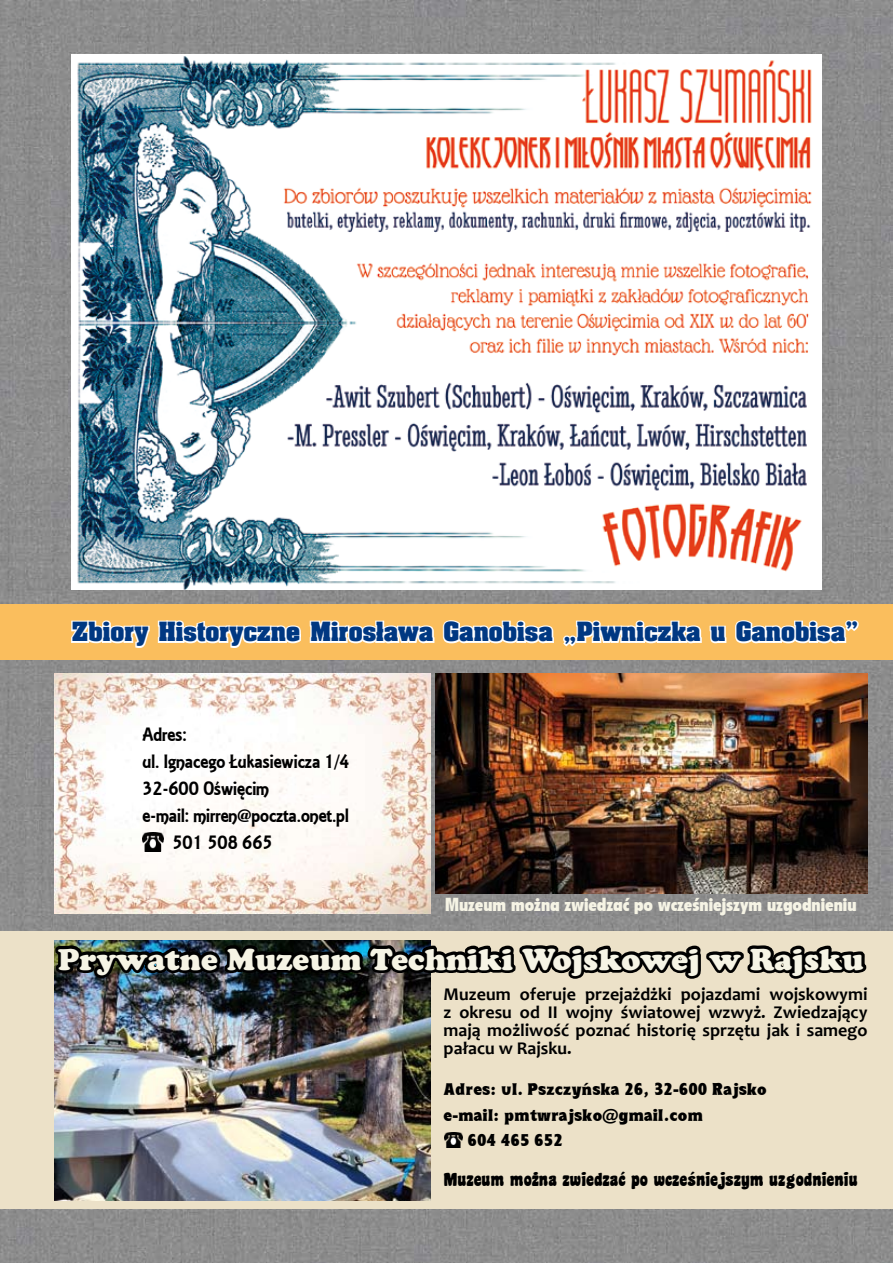
<style>
.page{position:relative;width:893px;height:1263px;background:#fff}
.page>*{position:absolute;margin:0;border:0;box-sizing:border-box;transform-origin:0 0}
.t1{font:30px "Cooper Black Std";color:#f6f4e5}
.t2{font:700 22.5px "Aardvark";color:#003882}
.t3{font:700 18px/18px "Candara";color:#000;text-align:justify}
.t4{font:18px "EFN Oliwka";color:#f6f4e5}
.t5{font:18px "EFN Blackout";color:#000}
.t6{font:17.25px "EFN Eliza";color:#000}
.t7{font:16.5px "EFN Eukalipte";color:#000}
</style>
<div class="page">
<img style="left:0;top:0;width:893px;height:1263px">
<div style="left:0;top:604px;width:893px;height:56px;background:#fabe5d"></div>
<div style="left:0;top:932px;width:893px;height:277px;background:#ece1c8"></div>
<img style="left:52px;top:440px;width:817px;height:823px">
<img style="left:445px;top:1133px;width:17px;height:15px">
<img style="left:72px;top:54px;width:749px;height:536px">
<p class="t2" style="left:72px;top:616px;width:788px">Zbiory Historyczne Mirosława Ganobisa „Piwniczka u Ganobisa”</p>
<p class="t6" style="left:142px;top:723px;width:46px">Adres:</p>
<p class="t6" style="left:142px;top:750px;width:209px">ul. Ignacego Łukasiewicza 1/4</p>
<p class="t6" style="left:142px;top:777px;width:128px">32-600 Oświęcim</p>
<p class="t6" style="left:142px;top:804px;width:208px">e-mail: mirren@poczta.onet.pl</p>
<p class="t6" style="left:172px;top:831px;width:102px">501 508 665</p>
<p class="t4" style="left:445px;top:893px;width:413px">Muzeum można zwiedzać po wcześniejszym uzgodnieniu</p>
<h1 class="t1" style="left:58px;top:941px;width:807px">Prywatne Muzeum Techniki Wojskowej w Rajsku</h1>
<p class="t3" style="left:444px;top:985px;width:425px">Muzeum oferuje przejażdżki pojazdami wojskowymi z okresu od II wojny światowej wzwyż. Zwiedzający mają możliwość poznać historię sprzętu jak i samego pałacu w Rajsku.</p>
<p class="t7" style="left:444px;top:1078px;width:325px">Adres: ul. Pszczyńska 26, 32-600 Rajsko</p>
<p class="t7" style="left:444px;top:1104px;width:261px">e-mail: pmtwrajsko@gmail.com</p>
<p class="t7" style="left:467px;top:1129px;width:97px">604 465 652</p>
<p class="t5" style="left:444px;top:1169px;width:415px">Muzeum można zwiedzać po wcześniejszym uzgodnieniu</p>
</div>
